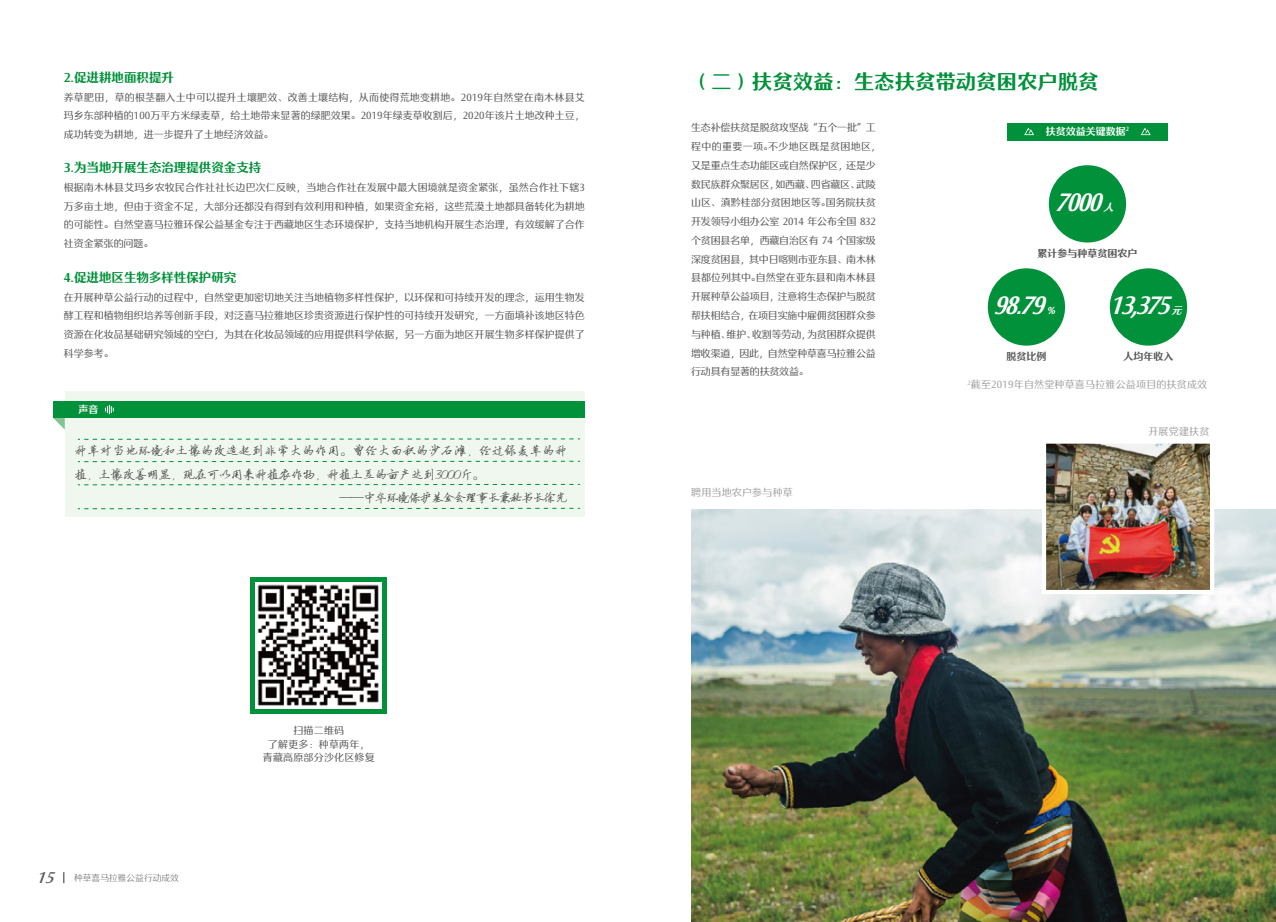
<style>
.page{position:relative;width:1276px;height:922px;background:#fff}
.page>*{position:absolute;margin:0;border:0;box-sizing:border-box;transform-origin:0 0}
.t1{font:italic 24.25px "FZYASHS CU GB1 0";color:#fff;scale:.93 1}
.t2{font:20px "FZYASHS CU GB1 0";letter-spacing:.02em;color:#00913a}
.t3{font:12.5px "FZYASHS CU GB1 0";color:#00913a}
.t4{font:12.5px "FZYBXSJW GB1 0";letter-spacing:.01em;color:#3e3a39}
.t5{font:12.5px "FZYBXSJW GB1 0";letter-spacing:-.04em;color:#3e3a39}
.t6{font:12.5px "FZYBXSJW GB1 0";letter-spacing:-.1em;color:#3e3a39}
.t7{font:10px/18.8px "FZYASHS GB1 0";color:#595757;text-align:justify}
.t8{font:10px/18.8px "FZYASHS GB1 0";letter-spacing:-.02em;color:#595757}
.t9{font:10px "FZYASHS GB1 0";letter-spacing:.02em;color:#9fa0a0}
.t10{font:10px/13.8px "FZYASHS GB1 0";letter-spacing:.02em;color:#595757;text-align:center}
.t11{font:10px "FZYASHS CU GB1 0";color:#595757}
.t12{font:10px "FZYASHS CU GB1 0";color:#fff}
.t13{font:italic 10px "FZYASHS CU GB1 0";color:#fff}
.t14{font:8.75px "FZYASHS XIAN GB1 0";color:#595757}
.s1{font-family:"FZYASHS ZHONG GB1 0";font-style:italic;font-size:15px}
</style>
<div class="page">
<div style="left:251px;top:577px;width:136px;height:136px;background:#00913a"></div>
<img style="left:256px;top:582px;width:126px;height:126px">
<div style="left:1007px;top:123px;width:160px;height:17px;background:#00913a"></div>
<svg style="left:1024px;top:127px;width:10px;height:8px"></svg>
<svg style="left:1141px;top:127px;width:9px;height:8px"></svg>
<div style="left:1049px;top:165px;width:77px;height:77px;background:#00913a;border-radius:50%"></div>
<div style="left:987px;top:268px;width:78px;height:77px;background:#00913a;border-radius:50%"></div>
<div style="left:1110px;top:268px;width:77px;height:77px;background:#00913a;border-radius:50%"></div>
<div style="left:65px;top:391px;width:520px;height:125px;background:#eff7ef"></div>
<div style="left:53px;top:401px;width:532px;height:17px;background:#00913a"></div>
<svg style="left:78px;top:507px;width:502px;height:2px"></svg>
<svg style="left:78px;top:483px;width:502px;height:2px"></svg>
<svg style="left:78px;top:460px;width:502px;height:2px"></svg>
<svg style="left:78px;top:438px;width:502px;height:2px"></svg>
<svg style="left:105px;top:405px;width:9px;height:9px"></svg>
<svg style="left:53px;top:418px;width:12px;height:11px"></svg>
<img style="left:691px;top:509px;width:585px;height:412px">
<img style="left:1047px;top:444px;width:162px;height:145px">
<div style="left:1042px;top:439px;width:172px;height:155px;border:4px solid #fff"></div>
<p class="t3" style="left:64px;top:71px;width:112px">2.促进耕地面积提升</p>
<p class="t7" style="left:64px;top:88px;width:522px">养草肥田，草的根茎翻入土中可以提升土壤肥效、改善土壤结构，从而使得荒地变耕地。2019年自然堂在南木林县艾玛乡东部种植的100万平方米绿麦草，给土地带来显著的绿肥效果。2019年绿麦草收割后，2020年该片土地改种土豆，成功转变为耕地，进一步提升了土地经济效益。</p>
<p class="t3" style="left:64px;top:161px;width:199px">3.为当地开展生态治理提供资金支持</p>
<p class="t7" style="left:64px;top:178px;width:523px">根据南木林县艾玛乡农牧民合作社社长边巴次仁反映，当地合作社在发展中最大困境就是资金紧张，虽然合作社下辖3万多亩土地，但由于资金不足，大部分还都没有得到有效利用和种植，如果资金充裕，这些荒漠土地都具备转化为耕地的可能性。自然堂喜马拉雅环保公益基金专注于西藏地区生态环境保护，支持当地机构开展生态治理，有效缓解了合作社资金紧张的问题。</p>
<p class="t3" style="left:64px;top:270px;width:174px">4.促进地区生物多样性保护研究</p>
<p class="t7" style="left:64px;top:288px;width:523px">在开展种草公益行动的过程中，自然堂更加密切地关注当地植物多样性保护，以环保和可持续开发的理念，运用生物发酵工程和植物组织培养等创新手段，对泛喜马拉雅地区珍贵资源进行保护性的可持续开发研究，一方面填补该地区特色资源在化妆品基础研究领域的空白，为其在化妆品领域的应用提供科学依据，另一方面为地区开展生物多样保护提供了科学参考。</p>
<p class="t12" style="left:79px;top:404px;width:21px">声音</p>
<p class="t4" style="left:75px;top:444px;width:494px">种草对当地环境和土壤的改造起到非常大的作用。曾经大面积的沙石滩，经过绿麦草的种</p>
<p class="t5" style="left:75px;top:467px;width:411px">植，土壤改善明显，现在可以用来种植农作物，种植土豆的亩产达到3000斤。</p>
<p class="t6" style="left:339px;top:491px;width:229px">——中华环境保护基金会理事长兼秘书长徐光</p>
<p class="t14" style="left:37px;top:873px;width:144px"><span class="s1">15</span> 种草喜马拉雅公益行动成效</p>
<p class="t10" style="left:263px;top:723px;width:113px">扫描二维码<br>了解更多：种草两年，青藏高原部分沙化区修复</p>
<h2 class="t2" style="left:691px;top:71px;width:409px">（二）扶贫效益：生态扶贫带动贫困农户脱贫</h2>
<p class="t8" style="left:691px;top:119px;width:186px">生态补偿扶贫是脱贫攻坚战“五个一批”工</p>
<p class="t12" style="left:1045px;top:126px;width:85px">扶贫效益关键数据<sup>2</sup></p>
<p class="t8" style="left:691px;top:137px;width:191px">程中的重要一项。不少地区既是贫困地区，又是重点生态功能区或自然保护区，还是少数民族群众聚居区，如西藏、四省藏区、武陵山区、滇黔桂部分贫困地区等。国务院扶贫开发领导小组办公室 2014 年公布全国 832个贫困县名单，西藏自治区有 74 个国家级深度贫困县，其中日喀则市亚东县、南木林县都位列其中。自然堂在亚东县和南木林县开展种草公益项目，注意将生态保护与脱贫帮扶相结合，在项目实施中雇佣贫困群众参与种植、维护、收割等劳动，为贫困群众提供增收渠道，因此，自然堂种草喜马拉雅公益行动具有显著的扶贫效益。</p>
<h1 class="t1" style="left:1055px;top:189px;width:59px">7000</h1>
<p class="t13" style="left:1103px;top:202px;width:15px">人</p>
<p class="t11" style="left:1037px;top:248px;width:101px">累计参与种草贫困农户</p>
<h1 class="t1" style="left:993px;top:292px;width:64px">98.79</h1>
<p class="t13" style="left:1046px;top:305px;width:13px">%</p>
<p class="t11" style="left:1006px;top:351px;width:41px">脱贫比例</p>
<h1 class="t1" style="left:1110px;top:292px;width:74px">13,375</h1>
<p class="t13" style="left:1171px;top:305px;width:15px">元</p>
<p class="t11" style="left:1123px;top:351px;width:51px">人均年收入</p>
<p class="t9" style="left:967px;top:379px;width:241px"><sup>2</sup>截至2019年自然堂种草喜马拉雅公益项目的扶贫成效</p>
<p class="t9" style="left:691px;top:487px;width:103px">聘用当地农户参与种草</p>
<p class="t9" style="left:1148px;top:426px;width:62px">开展党建扶贫</p>
</div>
